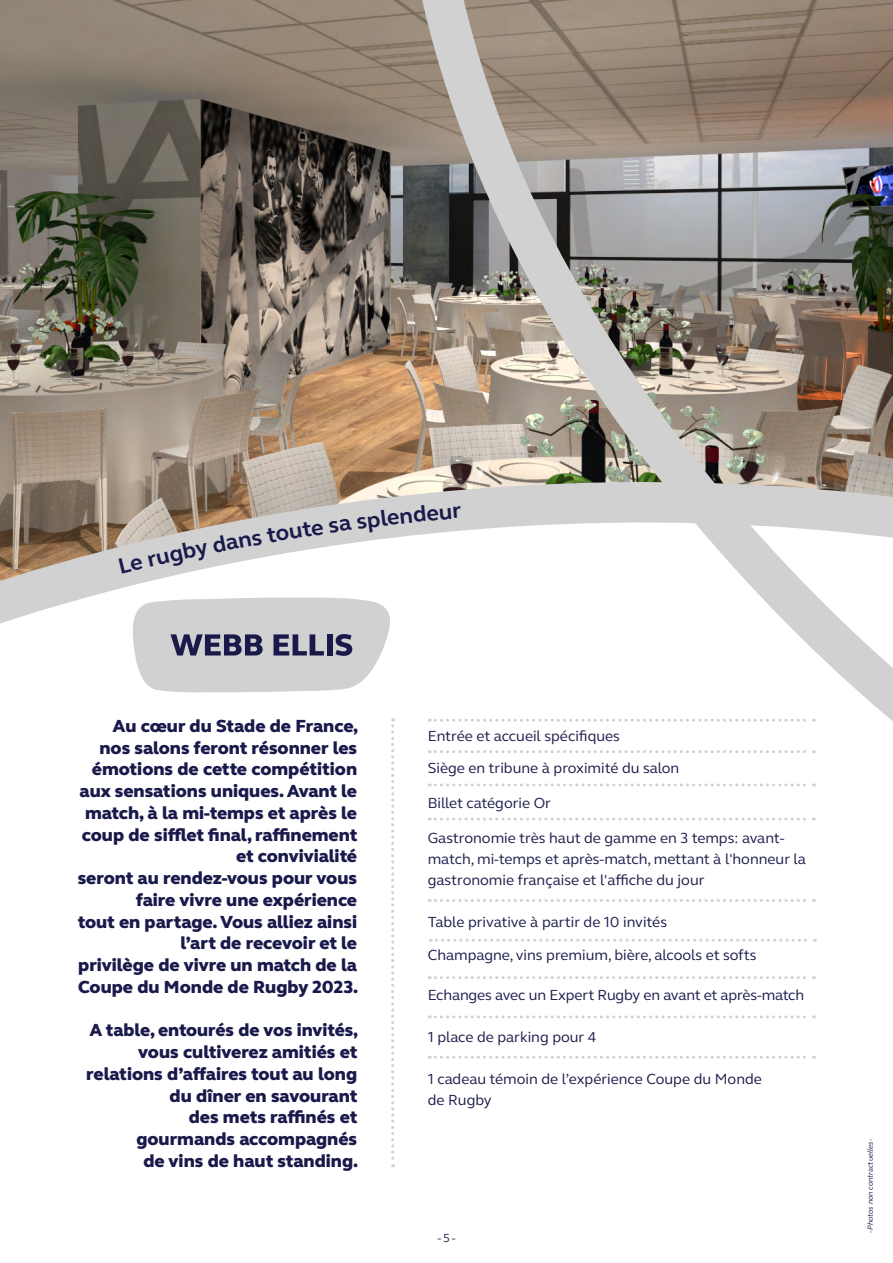
<style>
.page{position:relative;width:893px;height:1263px;background:#fff}
.page>*{position:absolute;margin:0;border:0;box-sizing:border-box;transform-origin:0 0}
.t1{font:700 22.5px "Webb Ellis Cup";color:#19194b}
.t2{font:800 18px/21.8px "Webb Ellis Cup";color:#19194b;text-align:right}
.t3{font:15px/21px "Webb Ellis Cup";color:#1a1a4a}
.t4{font:12px "Webb Ellis Cup";color:#1a1a4a}
.t5{font:italic 7.5px "Webb Ellis Cup";color:#1a1a4a}
</style>
<div class="page">
<img style="left:0;top:0;width:381px;height:435px">
<svg style="left:0;top:435px;width:381px;height:189px"></svg>
<svg style="left:128px;top:597px;width:253px;height:96px"></svg>
<svg style="left:429px;top:817px;width:385px;height:3px"></svg>
<svg style="left:429px;top:783px;width:385px;height:3px"></svg>
<svg style="left:429px;top:899px;width:385px;height:3px"></svg>
<svg style="left:429px;top:976px;width:385px;height:3px"></svg>
<svg style="left:429px;top:1015px;width:385px;height:3px"></svg>
<svg style="left:429px;top:1056px;width:385px;height:3px"></svg>
<svg style="left:430px;top:939px;width:385px;height:3px"></svg>
<svg style="left:391px;top:774px;width:3px;height:393px"></svg>
<svg style="left:381px;top:0;width:512px;height:771px"></svg>
<svg style="left:119px;top:518px;width:233px;height:56px"></svg>
<svg style="left:400px;top:505px;width:62px;height:19px"></svg>
<p class="t1" style="left:355px;top:506px;width:44px;rotate:-7deg">sple</p>
<p class="t2" style="left:78px;top:715px;width:282px">Au cœur du Stade de France, nos salons feront résonner les émotions de cette compétition aux sensations uniques. Avant le match, à la mi-temps et après le coup de sifflet final, raffinement et convivialité<br>seront au rendez-vous pour vous faire vivre une expérience<br>tout en partage. Vous alliez ainsi l’art de recevoir et le<br>privilège de vivre un match de la<br>Coupe du Monde de Rugby 2023.</p>
<p class="t2" style="left:86px;top:1019px;width:274px">A table, entourés de vos invités, vous cultiverez amitiés et relations d’affaires tout au long du dîner en savourant<br>des mets raffinés et<br>gourmands accompagnés<br>de vins de haut standing.</p>
<p class="t3" style="left:428px;top:719px;width:253px;line-height:32.2px">Entrée et accueil spécifiques<br>Siège en tribune à proximité du salon</p>
<p class="t3" style="left:428px;top:791px;width:125px">Billet catégorie Or</p>
<p class="t3" style="left:428px;top:827px;width:380px">Gastronomie très haut de gamme en 3 temps: avant&shy;match, mi-temps et après-match, mettant à l'honneur la gastronomie française et l'affiche du jour</p>
<p class="t3" style="left:428px;top:906px;width:330px;line-height:32.1px">Table privative à partir de 10 invités<br>Champagne, vins premium, bière, alcools et softs</p>
<p class="t3" style="left:428px;top:984px;width:378px">Echanges avec un Expert Rugby en avant et après-match</p>
<p class="t3" style="left:428px;top:1026px;width:170px">1 place de parking pour 4</p>
<p class="t3" style="left:428px;top:1068px;width:336px">1 cadeau témoin de l’expérience Coupe du Monde de Rugby</p>
<p class="t4" style="left:437px;top:1230px;width:20px">- 5 -</p>
<p class="t5" style="left:865px;top:1233px;width:97px;rotate:-90deg">- Photos non contractuelles -</p>
</div>
